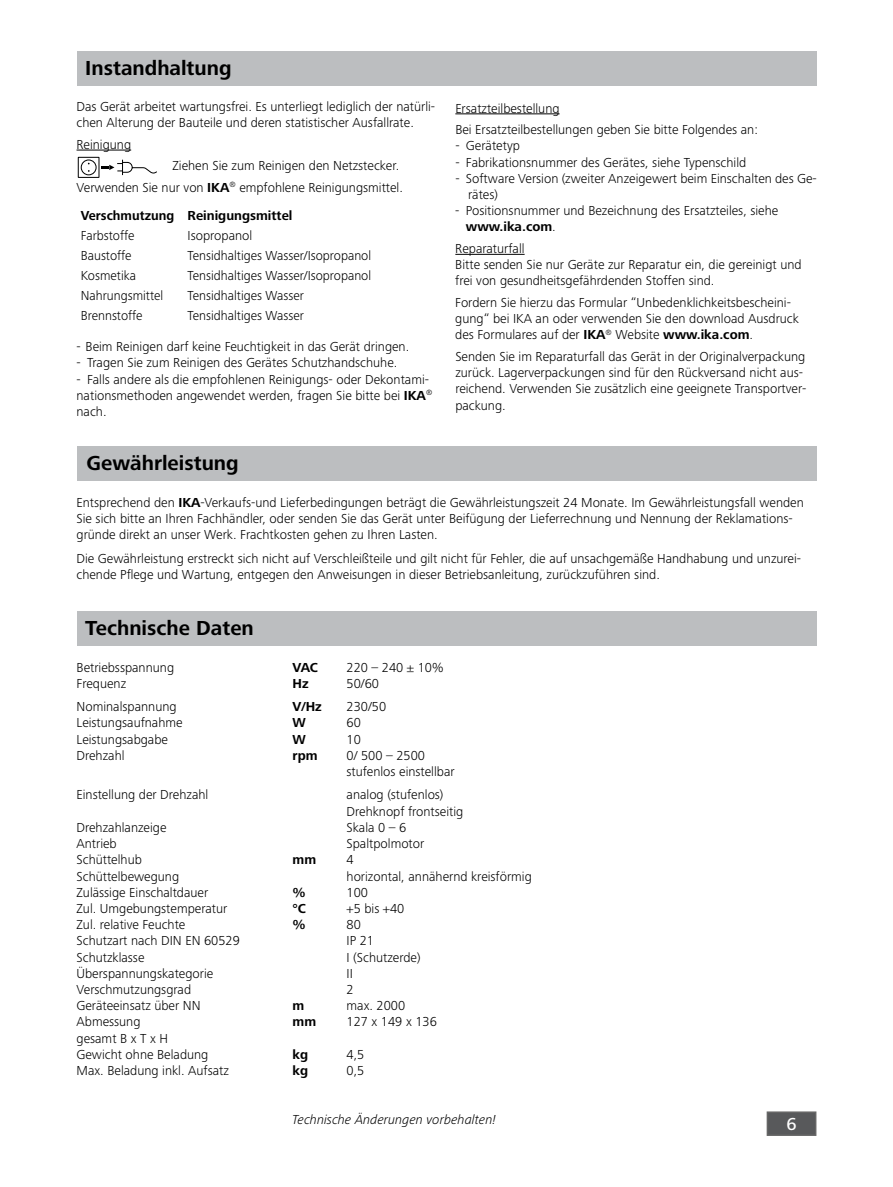
<style>
.page{position:relative;width:893px;height:1187px;background:#fff}
.page>*{position:absolute;margin:0;border:0;box-sizing:border-box;transform-origin:0 0}
.t1{font:700 21px "Frutiger Next IKA";color:#000}
.t2{font:500 18px "Frutiger Next IKA";color:#fff}
.t3{font:300 13.5px/16.2px "Frutiger Next IKA";color:#000}
.t4{font:700 13.5px "Frutiger Next IKA";color:#000}
.t5{font:italic 300 13.5px "Frutiger Next IKA";color:#000}
.s1{font-weight:700}
</style>
<div class="page">
<div style="left:767px;top:1111px;width:49px;height:24px;background:#58595b;border:2px solid #666"></div>
<div style="left:77px;top:51px;width:739px;height:34px;background:#bcbec0"></div>
<hr style="left:77px;top:150px;width:54px;height:1px;background:#000">
<div style="left:77px;top:446px;width:739px;height:34px;background:#bcbec0"></div>
<div style="left:77px;top:611px;width:739px;height:34px;background:#bcbec0"></div>
<hr style="left:455px;top:113px;width:105px;height:1px;background:#000">
<hr style="left:455px;top:254px;width:70px;height:1px;background:#000">
<svg style="left:78px;top:157px;width:79px;height:21px"></svg>
<h1 class="t1" style="left:85px;top:56px;width:148px">Instandhaltung</h1>
<p class="t3" style="left:77px;top:98px;width:360px">Das Gerät arbeitet wartungsfrei. Es unterliegt lediglich der natürli&shy;chen Alterung der Bauteile und deren statistischer Ausfallrate.</p>
<p class="t3" style="left:77px;top:136px;width:56px">Reinigung</p>
<p class="t3" style="left:77px;top:155px;width:328px;line-height:21.6px;text-align:right">Ziehen Sie zum Reinigen den Netzstecker.<br>Verwenden Sie nur von <span class="s1">IKA</span><sup>®</sup> empfohlene Reinigungsmittel.</p>
<p class="t4" style="left:81px;top:208px;width:213px">Verschmutzung Reinigungsmittel</p>
<p class="t3" style="left:81px;top:227px;width:55px">Farbstoffe</p>
<p class="t3" style="left:188px;top:227px;width:66px">Isopropanol</p>
<p class="t3" style="left:81px;top:247px;width:52px">Baustoffe</p>
<p class="t3" style="left:188px;top:247px;width:185px">Tensidhaltiges Wasser/Isopropanol</p>
<p class="t3" style="left:81px;top:267px;width:57px">Kosmetika</p>
<p class="t3" style="left:188px;top:267px;width:185px">Tensidhaltiges Wasser/Isopropanol</p>
<p class="t3" style="left:81px;top:287px;width:84px">Nahrungsmittel</p>
<p class="t3" style="left:188px;top:287px;width:118px">Tensidhaltiges Wasser</p>
<p class="t3" style="left:81px;top:307px;width:63px">Brennstoffe</p>
<p class="t3" style="left:188px;top:307px;width:118px">Tensidhaltiges Wasser</p>
<p class="t3" style="left:77px;top:338px;width:334px">- Beim Reinigen darf keine Feuchtigkeit in das Gerät dringen.</p>
<p class="t3" style="left:77px;top:355px;width:322px">- Tragen Sie zum Reinigen des Gerätes Schutzhandschuhe.</p>
<p class="t3" style="left:77px;top:371px;width:357px">- Falls andere als die empfohlenen Reinigungs- oder Dekontami&shy;nationsmethoden angewendet werden, fragen Sie bitte bei <span class="s1">IKA</span><sup>® </sup>nach.</p>
<h1 class="t1" style="left:87px;top:451px;width:154px">Gewährleistung</h1>
<p class="t3" style="left:77px;top:494px;width:729px">Entsprechend den <span class="s1">IKA</span>-Verkaufs-und Lieferbedingungen beträgt die Gewährleistungszeit 24 Monate. Im Gewährleistungsfall wenden<br>Sie sich bitte an Ihren Fachhändler, oder senden Sie das Gerät unter Beifügung der Lieferrechnung und Nennung der Reklamations&shy;gründe direkt an unser Werk. Frachtkosten gehen zu Ihren Lasten.</p>
<p class="t3" style="left:77px;top:550px;width:726px">Die Gewährleistung erstreckt sich nicht auf Verschleißteile und gilt nicht für Fehler, die auf unsachgemäße Handhabung und unzurei&shy;chende Pflege und Wartung, entgegen den Anweisungen in dieser Betriebsanleitung, zurückzuführen sind.</p>
<h1 class="t1" style="left:85px;top:616px;width:170px">Technische Daten</h1>
<p class="t3" style="left:77px;top:659px;width:99px">Betriebsspannung</p>
<p class="t4" style="left:293px;top:659px;width:27px">VAC</p>
<p class="t3" style="left:347px;top:659px;width:98px">220 – 240 ± 10%</p>
<p class="t3" style="left:77px;top:675px;width:51px">Frequenz</p>
<p class="t4" style="left:293px;top:675px;width:18px">Hz</p>
<p class="t3" style="left:347px;top:675px;width:34px">50/60</p>
<p class="t3" style="left:77px;top:698px;width:102px">Nominalspannung</p>
<p class="t4" style="left:293px;top:699px;width:31px">V/Hz</p>
<p class="t3" style="left:347px;top:698px;width:41px">230/50</p>
<p class="t3" style="left:77px;top:714px;width:108px">Leistungsaufnahme</p>
<p class="t4" style="left:293px;top:715px;width:15px">W</p>
<p class="t3" style="left:347px;top:714px;width:16px">60</p>
<p class="t3" style="left:77px;top:731px;width:93px">Leistungsabgabe</p>
<p class="t4" style="left:293px;top:731px;width:15px">W</p>
<p class="t3" style="left:347px;top:731px;width:16px">10</p>
<p class="t3" style="left:77px;top:747px;width:50px">Drehzahl</p>
<p class="t4" style="left:293px;top:747px;width:27px">rpm</p>
<p class="t3" style="left:347px;top:747px;width:110px">0/ 500 – 2500 stufenlos einstellbar</p>
<p class="t3" style="left:77px;top:786px;width:133px">Einstellung der Drehzahl</p>
<p class="t3" style="left:347px;top:786px;width:118px">analog (stufenlos)<br>Drehknopf frontseitig</p>
<p class="t3" style="left:77px;top:819px;width:91px">Drehzahlanzeige</p>
<p class="t3" style="left:347px;top:819px;width:61px">Skala 0 – 6</p>
<p class="t3" style="left:77px;top:835px;width:42px">Antrieb</p>
<p class="t3" style="left:347px;top:835px;width:79px">Spaltpolmotor</p>
<p class="t3" style="left:77px;top:851px;width:67px">Schüttelhub</p>
<p class="t4" style="left:293px;top:852px;width:25px">mm</p>
<p class="t3" style="left:347px;top:851px;width:9px">4</p>
<p class="t3" style="left:77px;top:867px;width:104px">Schüttelbewegung</p>
<p class="t3" style="left:347px;top:867px;width:187px">horizontal, annähernd kreisförmig</p>
<p class="t3" style="left:77px;top:884px;width:133px">Zulässige Einschaltdauer</p>
<p class="t4" style="left:293px;top:884px;width:15px">%</p>
<p class="t3" style="left:347px;top:884px;width:23px">100</p>
<p class="t3" style="left:77px;top:900px;width:152px">Zul. Umgebungstemperatur</p>
<p class="t4" style="left:293px;top:900px;width:15px">°C</p>
<p class="t3" style="left:347px;top:900px;width:59px">+5 bis +40</p>
<p class="t3" style="left:77px;top:916px;width:110px">Zul. relative Feuchte</p>
<p class="t4" style="left:293px;top:916px;width:15px">%</p>
<p class="t3" style="left:347px;top:916px;width:16px">80</p>
<p class="t3" style="left:77px;top:932px;width:165px">Schutzart nach DIN EN 60529</p>
<p class="t3" style="left:347px;top:932px;width:29px">IP 21</p>
<p class="t3" style="left:77px;top:948px;width:69px">Schutzklasse</p>
<p class="t3" style="left:347px;top:948px;width:75px">I (Schutzerde)</p>
<p class="t3" style="left:77px;top:965px;width:138px">Überspannungskategorie</p>
<p class="t3" style="left:347px;top:965px;width:8px">II</p>
<p class="t3" style="left:77px;top:981px;width:116px">Verschmutzungsgrad</p>
<p class="t3" style="left:347px;top:981px;width:9px">2</p>
<p class="t3" style="left:77px;top:997px;width:126px">Geräteeinsatz über NN</p>
<p class="t4" style="left:293px;top:997px;width:13px">m</p>
<p class="t3" style="left:347px;top:997px;width:60px">max. 2000</p>
<p class="t3" style="left:77px;top:1013px;width:65px">Abmessung</p>
<p class="t4" style="left:293px;top:1014px;width:25px">mm</p>
<p class="t3" style="left:347px;top:1013px;width:92px">127 x 149 x 136</p>
<p class="t3" style="left:77px;top:1029px;width:133px">gesamt B x T x H<br>Gewicht ohne Beladung</p>
<p class="t3" style="left:455px;top:97px;width:304px;line-height:21.6px">Ersatzteilbestellung<br>Bei Ersatzteilbestellungen geben Sie bitte Folgendes an:</p>
<p class="t3" style="left:455px;top:138px;width:66px">- Gerätetyp</p>
<p class="t3" style="left:455px;top:154px;width:292px">- Fabrikationsnummer des Gerätes, siehe Typenschild</p>
<p class="t3" style="left:468px;top:170px;width:350px;text-indent:-13px">- Software Version (zweiter Anzeigewert beim Einschalten des Ge&shy;rätes)</p>
<p class="t3" style="left:466px;top:202px;width:314px;text-indent:-11px">- Positionsnummer und Bezeichnung des Ersatzteiles, siehe <span class="s1">www.ika.com</span>.</p>
<p class="t3" style="left:455px;top:240px;width:348px">Reparaturfall<br>Bitte senden Sie nur Geräte zur Reparatur ein, die gereinigt und frei von gesundheitsgefährdenden Stoffen sind.</p>
<p class="t3" style="left:455px;top:294px;width:345px">Fordern Sie hierzu das Formular “Unbedenklichkeitsbescheini&shy;gung“ bei IKA an oder verwenden Sie den download Ausdruck des Formulares auf der <span class="s1">IKA</span><sup>®</sup> Website <span class="s1">www.ika.com</span>.</p>
<p class="t3" style="left:455px;top:348px;width:352px">Senden Sie im Reparaturfall das Gerät in der Originalverpackung zurück. Lagerverpackungen sind für den Rückversand nicht aus&shy;reichend. Verwenden Sie zusätzlich eine geeignete Transportver&shy;packung.</p>
<p class="t4" style="left:293px;top:1046px;width:17px">kg</p>
<p class="t3" style="left:347px;top:1046px;width:19px">4,5</p>
<p class="t3" style="left:77px;top:1062px;width:154px">Max. Beladung inkl. Aufsatz</p>
<p class="t4" style="left:293px;top:1062px;width:17px">kg</p>
<p class="t3" style="left:347px;top:1062px;width:19px">0,5</p>
<p class="t5" style="left:293px;top:1111px;width:205px">Technische Änderungen vorbehalten!</p>
<h2 class="t2" style="left:786px;top:1113px;width:12px">6</h2>
</div>
